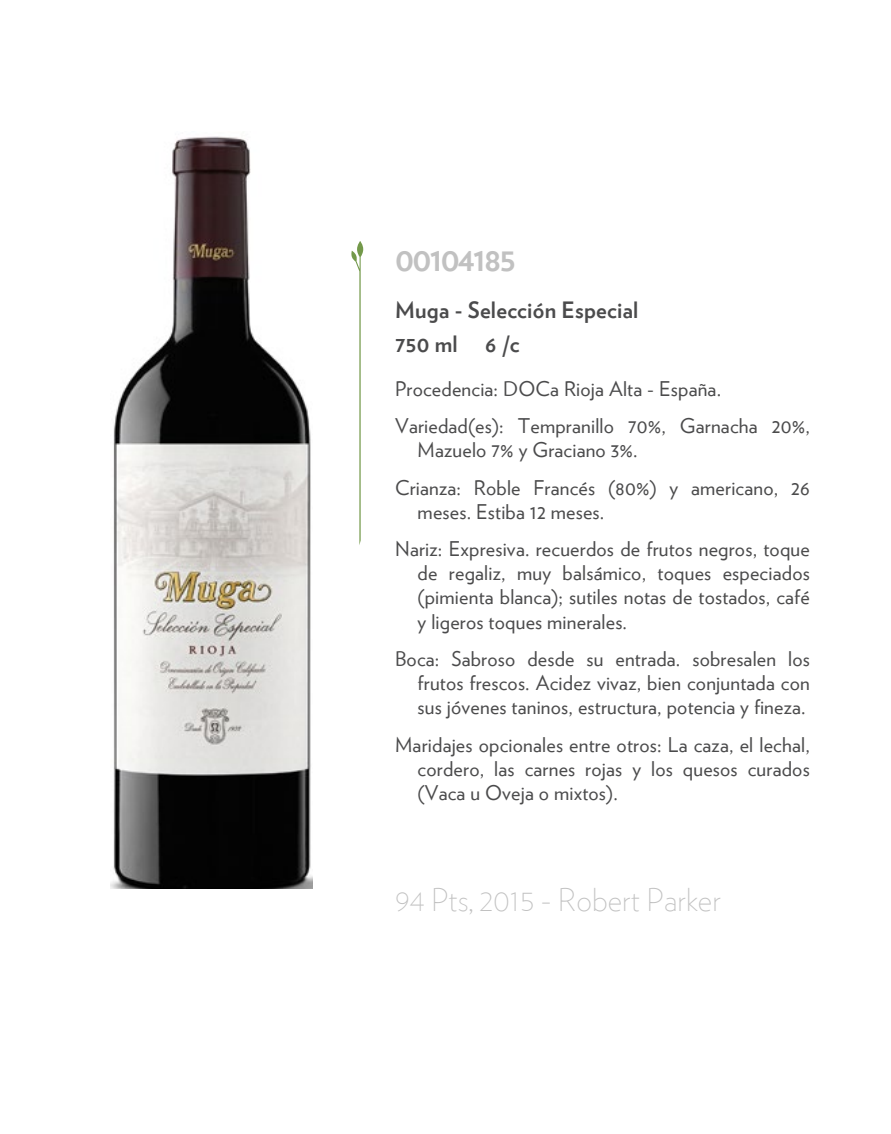
<style>
.page{position:relative;width:891px;height:1134px;background:#fff}
.page>*{position:absolute;margin:0;border:0;box-sizing:border-box;transform-origin:0 0}
.t1{font:700 33.75px "Verlag";letter-spacing:-.05em;color:#c1c1c1}
.t2{font:200 31.5px "Verlag";color:#c1c1c1}
.t3{font:700 22.5px "Verlag";letter-spacing:.01em;color:#4b4b4c}
.t4{font:20.25px/24.3px "Verlag";letter-spacing:.01em;color:#4b4b4c}
</style>
<div class="page">
<img style="left:111px;top:136px;width:202px;height:753px">
<svg style="left:351px;top:241px;width:12px;height:304px"></svg>
<h1 class="t1" style="left:395px;top:232px;width:122px">00104185</h1>
<p class="t3" style="left:395px;top:292px;width:245px">Muga - Selección Especial</p>
<p class="t3" style="left:395px;top:327px;width:64px">750 ml</p>
<p class="t3" style="left:485px;top:327px;width:36px">6 /c</p>
<p class="t4" style="left:395px;top:369px;width:416px;line-height:37.1px">Procedencia: DOCa Rioja Alta - España.<br>Variedad(es): Tempranillo 70%, Garnacha 20%,</p>
<p class="t4" style="left:395px;top:431px;width:416px;line-height:37.1px;text-indent:22px">Mazuelo 7% y Graciano 3%.<br>Crianza: Roble Francés (80%) y americano, 26</p>
<p class="t4" style="left:395px;top:492px;width:416px;line-height:37.1px;text-indent:22px">meses. Estiba 12 meses.<br>Nariz: Expresiva. recuerdos de frutos negros, toque</p>
<p class="t4" style="left:418px;top:560px;width:394px;text-align:justify">de regaliz, muy balsámico, toques especiados (pimienta blanca); sutiles notas de tostados, café y ligeros toques minerales.</p>
<p class="t4" style="left:418px;top:645px;width:394px;text-align:justify;text-indent:-22px">Boca: Sabroso desde su entrada. sobresalen los frutos frescos. Acidez vivaz, bien conjuntada con sus jóvenes taninos, estructura, potencia y fineza.</p>
<p class="t4" style="left:418px;top:731px;width:394px;text-align:justify;text-indent:-22px">Maridajes opcionales entre otros: La caza, el lechal, cordero, las carnes rojas y los quesos curados (Vaca u Oveja o mixtos).</p>
<h2 class="t2" style="left:395px;top:877px;width:327px">94 Pts, 2015 - Robert Parker</h2>
</div>
